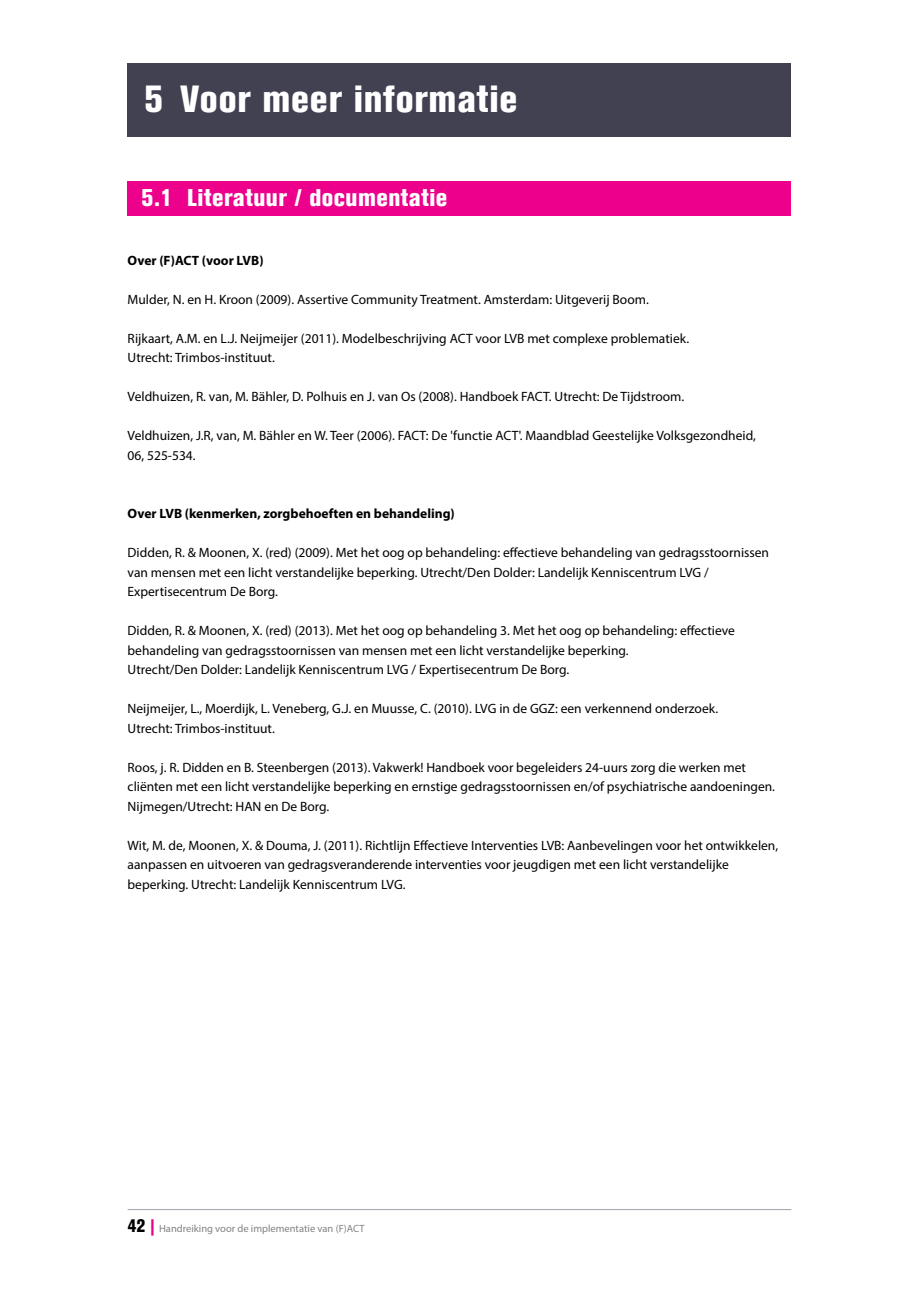
<style>
.page{position:relative;width:919px;height:1289px;background:#fff}
.page>*{position:absolute;margin:0;border:0;box-sizing:border-box;transform-origin:0 0}
.t1{font:800 condensed 37.5px "Akzidenz Grotesk BQ";letter-spacing:.02em;color:#fff}
.t2{font:800 condensed 24px "Akzidenz Grotesk BQ";letter-spacing:.02em;color:#fff}
.t3{font:13.5px/19.5px "Myriad Pro";color:#000}
.t4{font:700 13.5px "Myriad Pro";color:#000}
.t5{font:10.5px "Myriad Pro";color:#808285}
.s1{font-family:"Akzidenz Grotesk BQ";font-weight:800;font-stretch:condensed;font-size:18px;color:#000}
.s2{font-family:"Akzidenz Grotesk BQ";font-weight:800;font-stretch:condensed;font-size:18px;color:#ec008c}
</style>
<div class="page">
<div style="left:128px;top:64px;width:663px;height:73px;background:#414152"></div>
<div style="left:128px;top:181px;width:663px;height:34px;background:#ec008c"></div>
<hr style="left:128px;top:1209px;width:663px;height:1px;background:#414152">
<h1 class="t1" style="left:144px;top:77px;width:374px">5 Voor meer informatie</h1>
<h2 class="t2" style="left:142px;top:184px;width:307px">5.1 Literatuur / documentatie</h2>
<p class="t4" style="left:128px;top:251px;width:137px">Over (F)ACT (voor LVB)</p>
<p class="t3" style="left:128px;top:289px;width:522px">Mulder, N. en H. Kroon (2009). Assertive Community Treatment. Amsterdam: Uitgeverij Boom.</p>
<p class="t3" style="left:128px;top:328px;width:563px">Rijkaart, A.M. en L.J. Neijmeijer (2011). Modelbeschrijving ACT voor LVB met complexe problematiek.<br>Utrecht: Trimbos-instituut.</p>
<p class="t3" style="left:128px;top:386px;width:558px">Veldhuizen, R. van, M. Bähler, D. Polhuis en J. van Os (2008). Handboek FACT. Utrecht: De Tijdstroom.</p>
<p class="t3" style="left:128px;top:425px;width:629px">Veldhuizen, J.R, van, M. Bähler en W. Teer (2006). FACT: De 'functie ACT'. Maandblad Geestelijke Volksgezondheid,<br>06, 525-534.</p>
<p class="t4" style="left:128px;top:505px;width:328px">Over LVB (kenmerken, zorgbehoeften en behandeling)</p>
<p class="t3" style="left:128px;top:542px;width:643px">Didden, R. &amp; Moonen, X. (red) (2009). Met het oog op behandeling: effectieve behandeling van gedragsstoornissen van mensen met een licht verstandelijke beperking. Utrecht/Den Dolder: Landelijk Kenniscentrum LVG /<br>Expertisecentrum De Borg.</p>
<p class="t3" style="left:128px;top:620px;width:609px">Didden, R. &amp; Moonen, X. (red) (2013). Met het oog op behandeling 3. Met het oog op behandeling: effectieve behandeling van gedragsstoornissen van mensen met een licht verstandelijke beperking.<br>Utrecht/Den Dolder: Landelijk Kenniscentrum LVG / Expertisecentrum De Borg.</p>
<p class="t3" style="left:128px;top:698px;width:592px">Neijmeijer, L., Moerdijk, L. Veneberg, G.J. en Muusse, C. (2010). LVG in de GGZ: een verkennend onderzoek.<br>Utrecht: Trimbos-instituut.</p>
<p class="t3" style="left:128px;top:757px;width:649px">Roos, j. R. Didden en B. Steenbergen (2013). Vakwerk! Handboek voor begeleiders 24-uurs zorg die werken met cliënten met een licht verstandelijke beperking en ernstige gedragsstoornissen en/of psychiatrische aandoeningen.<br>Nijmegen/Utrecht: HAN en De Borg.</p>
<p class="t3" style="left:128px;top:835px;width:652px">Wit, M. de, Moonen, X. &amp; Douma, J. (2011). Richtlijn Effectieve Interventies LVB: Aanbevelingen voor het ontwikkelen, aanpassen en uitvoeren van gedragsveranderende interventies voor jeugdigen met een licht verstandelijke beperking. Utrecht: Landelijk Kenniscentrum LVG.</p>
<p class="t5" style="left:128px;top:1222px;width:238px"><span class="s1">42</span> <span class="s2">|</span> Handreiking voor de implementatie van (F)ACT</p>
</div>
